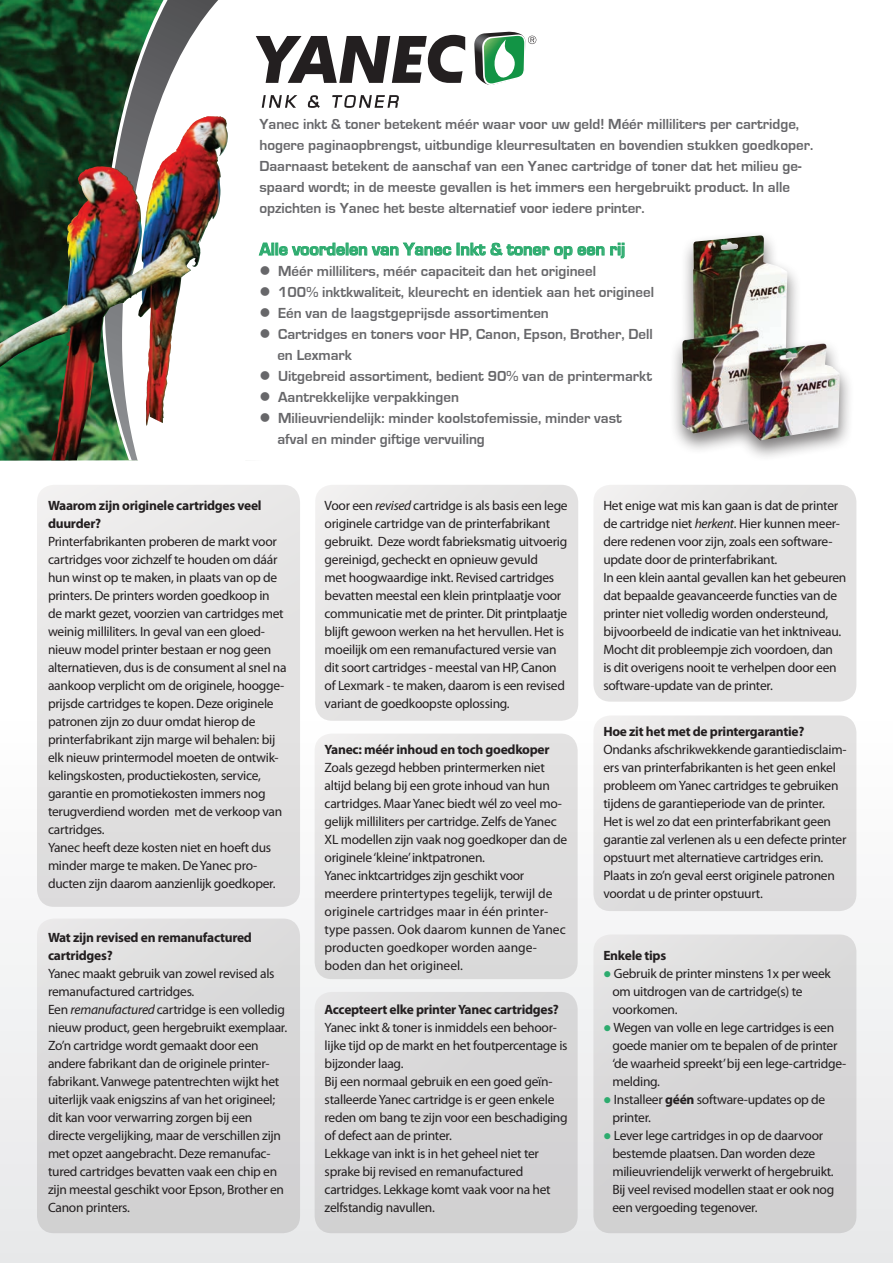
<style>
.page{position:relative;width:893px;height:1263px;background:#fff}
.page>*{position:absolute;margin:0;border:0;box-sizing:border-box;transform-origin:0 0}
.t1{font:700 18px "Eurostile";color:#2dab6e}
.t2{font:700 15px/21px "Eurostile";color:#67676a}
.t3{font:13.5px/18px "Myriad Pro";letter-spacing:-.02em;color:#231f20}
.t4{font:700 13.5px/18px "Myriad Pro";letter-spacing:-.02em;color:#231f20}
.s1{font-style:italic}
.s2{color:#2dab6e}
.s3{font-weight:700}
</style>
<div class="page">
<div style="left:0;top:470px;width:893px;height:793px;background:linear-gradient(to right,#f1f2f2,#f5f5f5)"></div>
<img style="left:0;top:0;width:138px;height:461px">
<svg style="left:102px;top:0;width:231px;height:460px"></svg>
<img style="left:105px;top:0;width:113px;height:460px">
<img style="left:132px;top:117px;width:74px;height:158px">
<div style="left:37px;top:485px;width:263px;height:422px;background:#e3e2e2;border-radius:17px"></div>
<div style="left:315px;top:485px;width:263px;height:236px;background:#e3e2e2;border-radius:17px"></div>
<div style="left:593px;top:485px;width:263px;height:217px;background:#e3e2e2;border-radius:17px"></div>
<div style="left:247px;top:22px;width:298px;height:95px;background:#fff"></div>
<svg style="left:256px;top:35px;width:209px;height:48px"></svg>
<svg style="left:474px;top:32px;width:62px;height:53px"></svg>
<svg style="left:262px;top:95px;width:35px;height:13px"></svg>
<svg style="left:308px;top:95px;width:12px;height:13px"></svg>
<svg style="left:332px;top:95px;width:67px;height:13px"></svg>
<svg style="left:259px;top:243px;width:192px;height:13px"></svg>
<svg style="left:457px;top:243px;width:28px;height:12px"></svg>
<svg style="left:491px;top:243px;width:81px;height:16px"></svg>
<svg style="left:578px;top:246px;width:26px;height:9px"></svg>
<svg style="left:610px;top:243px;width:14px;height:15px"></svg>
<div style="left:668px;top:230px;width:187px;height:232px;background:#231f20;opacity:.6"></div>
<img style="left:682px;top:235px;width:158px;height:205px">
<div style="left:37px;top:918px;width:263px;height:315px;background:#d7d6d7;border-radius:17px"></div>
<div style="left:315px;top:733px;width:263px;height:246px;background:#dfdede;border-radius:17px"></div>
<div style="left:315px;top:992px;width:263px;height:241px;background:#d6d5d6;border-radius:17px"></div>
<div style="left:593px;top:715px;width:263px;height:196px;background:#e1e0e0;border-radius:17px"></div>
<div style="left:593px;top:934px;width:263px;height:299px;background:#d7d6d7;border-radius:17px"></div>
<div style="left:138px;top:453px;width:107px;height:13px;background:#fff"></div>
<p class="t2" style="left:259px;top:114px;width:555px">Yanec inkt &amp; toner betekent méér waar voor uw geld! Méér milliliters per cartridge, hogere paginaopbrengst, uitbundige kleurresultaten en bovendien stukken goedkoper.<br>Daarnaast betekent de aanschaf van een Yanec cartridge of toner dat het milieu ge&shy;spaard wordt; in de meeste gevallen is het immers een hergebruikt product. In alle opzichten is Yanec het beste alternatief voor iedere printer.</p>
<h1 class="t1" style="left:259px;top:239px;width:367px">Alle voordelen van Yanec Inkt &amp; toner op een rij</h1>
<p class="t2" style="left:259px;top:261px;width:338px">● Méér milliliters, méér capaciteit dan het origineel</p>
<p class="t2" style="left:259px;top:282px;width:396px">● 100% inktkwaliteit, kleurecht en identiek aan het origineel</p>
<p class="t2" style="left:259px;top:303px;width:291px">● Eén van de laagstgeprijsde assortimenten</p>
<p class="t2" style="left:277px;top:324px;width:377px;text-indent:-18px">● Cartridges en toners voor HP, Canon, Epson, Brother, Dell en Lexmark</p>
<p class="t2" style="left:259px;top:366px;width:394px">● Uitgebreid assortiment, bedient 90% van de printermarkt</p>
<p class="t2" style="left:259px;top:387px;width:201px">● Aantrekkelijke verpakkingen</p>
<p class="t2" style="left:277px;top:408px;width:346px;text-indent:-18px">● Milieuvriendelijk: minder koolstofemissie, minder vast afval en minder giftige vervuiling</p>
<p class="t4" style="left:48px;top:496px;width:215px">Waarom zijn originele cartridges veel duurder?</p>
<p class="t3" style="left:48px;top:532px;width:240px">Printerfabrikanten proberen de markt voor cartridges voor zichzelf te houden om dáár hun winst op te maken, in plaats van op de printers. De printers worden goedkoop in de markt gezet, voorzien van cartridges met weinig milliliters. In geval van een gloed&shy;nieuw model printer bestaan er nog geen alternatieven, dus is de consument al snel na aankoop verplicht om de originele, hoogge&shy;prijsde cartridges te kopen. Deze originele patronen zijn zo duur omdat hierop de printerfabrikant zijn marge wil behalen: bij elk nieuw printermodel moeten de ontwik&shy;kelingskosten, productiekosten, service, garantie en promotiekosten immers nog terugverdiend worden met de verkoop van cartridges.<br>Yanec heeft deze kosten niet en hoeft dus minder marge te maken. De Yanec pro&shy;ducten zijn daarom aanzienlijk goedkoper.</p>
<p class="t4" style="left:48px;top:928px;width:205px">Wat zijn revised en remanufactured cartridges?</p>
<p class="t3" style="left:48px;top:964px;width:241px">Yanec maakt gebruik van zowel revised als remanufactured cartridges.<br>Een <span class="s1">remanufactured</span> cartridge is een volledig nieuw product, geen hergebruikt exemplaar.<br>Zo’n cartridge wordt gemaakt door een andere fabrikant dan de originele printer&shy;fabrikant. Vanwege patentrechten wijkt het uiterlijk vaak enigszins af van het origineel; dit kan voor verwarring zorgen bij een directe vergelijking, maar de verschillen zijn met opzet aangebracht. Deze remanufac&shy;tured cartridges bevatten vaak een chip en zijn meestal geschikt voor Epson, Brother en Canon printers.</p>
<p class="t3" style="left:325px;top:496px;width:245px">Voor een <span class="s1">revised</span> cartridge is als basis een lege originele cartridge van de printerfabrikant gebruikt. Deze wordt fabrieksmatig uitvoerig gereinigd, gecheckt en opnieuw gevuld<br>met hoogwaardige inkt. Revised cartridges bevatten meestal een klein printplaatje voor communicatie met de printer. Dit printplaatje blijft gewoon werken na het hervullen. Het is moeilijk om een remanufactured versie van dit soort cartridges - meestal van HP, Canon of Lexmark - te maken, daarom is een revised variant de goedkoopste oplossing.</p>
<p class="t4" style="left:325px;top:740px;width:227px">Yanec: méér inhoud en toch goedkoper</p>
<p class="t3" style="left:325px;top:758px;width:244px">Zoals gezegd hebben printermerken niet altijd belang bij een grote inhoud van hun cartridges. Maar Yanec biedt wél zo veel mo&shy;gelijk milliliters per cartridge. Zelfs de Yanec XL modellen zijn vaak nog goedkoper dan de originele ‘kleine’ inktpatronen.<br>Yanec inktcartridges zijn geschikt voor meerdere printertypes tegelijk, terwijl de originele cartridges maar in één printer&shy;type passen. Ook daarom kunnen de Yanec producten goedkoper worden aange&shy;boden dan het origineel.</p>
<p class="t4" style="left:325px;top:1000px;width:236px">Accepteert elke printer Yanec cartridges?</p>
<p class="t3" style="left:325px;top:1018px;width:245px">Yanec inkt &amp; toner is inmiddels een behoor&shy;lijke tijd op de markt en het foutpercentage is bijzonder laag.<br>Bij een normaal gebruik en een goed geïn&shy;stalleerde Yanec cartridge is er geen enkele reden om bang te zijn voor een beschadiging of defect aan de printer.<br>Lekkage van inkt is in het geheel niet ter sprake bij revised en remanufactured cartridges. Lekkage komt vaak voor na het zelfstandig navullen.</p>
<p class="t3" style="left:603px;top:496px;width:245px">Het enige wat mis kan gaan is dat de printer de cartridge niet <span class="s1">herkent</span>. Hier kunnen meer&shy;dere redenen voor zijn, zoals een software&shy;update door de printerfabrikant.<br>In een klein aantal gevallen kan het gebeuren dat bepaalde geavanceerde functies van de printer niet volledig worden ondersteund, bijvoorbeeld de indicatie van het inktniveau.<br>Mocht dit probleempje zich voordoen, dan<br>is dit overigens nooit te verhelpen door een software-update van de printer.</p>
<p class="t4" style="left:603px;top:722px;width:203px">Hoe zit het met de printergarantie?</p>
<p class="t3" style="left:603px;top:740px;width:245px">Ondanks afschrikwekkende garantiedisclaim&shy;ers van printerfabrikanten is het geen enkel probleem om Yanec cartridges te gebruiken tijdens de garantieperiode van de printer.<br>Het is wel zo dat een printerfabrikant geen garantie zal verlenen als u een defecte printer opstuurt met alternatieve cartridges erin.<br>Plaats in zo’n geval eerst originele patronen voordat u de printer opstuurt.</p>
<p class="t4" style="left:603px;top:946px;width:64px">Enkele tips</p>
<p class="t3" style="left:612px;top:964px;width:220px;text-indent:-9px"><span class="s2">●</span> Gebruik de printer minstens 1x per week om uitdrogen van de cartridge(s) te voorkomen.</p>
<p class="t3" style="left:612px;top:1018px;width:236px;text-indent:-9px"><span class="s2">●</span> Wegen van volle en lege cartridges is een goede manier om te bepalen of de printer ‘de waarheid spreekt’ bij een lege-cartridge&shy;melding.</p>
<p class="t3" style="left:612px;top:1090px;width:214px;text-indent:-9px"><span class="s2">●</span> Installeer <span class="s3">géén</span> software-updates op de printer.</p>
<p class="t3" style="left:612px;top:1126px;width:223px;text-indent:-9px"><span class="s2">●</span> Lever lege cartridges in op de daarvoor bestemde plaatsen. Dan worden deze milieuvriendelijk verwerkt of hergebruikt.<br>Bij veel revised modellen staat er ook nog een vergoeding tegenover.</p>
</div>
